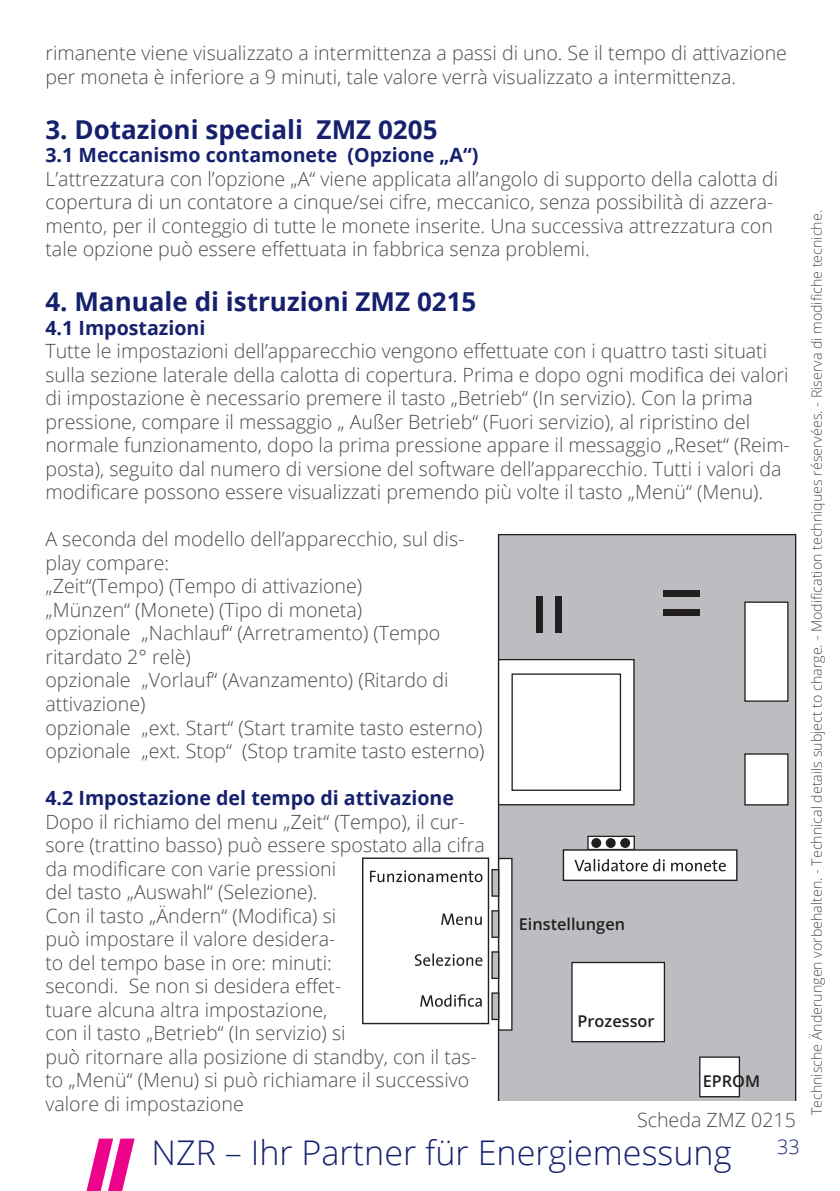
<style>
.page{position:relative;width:840px;height:1191px;background:#fff}
.page>*{position:absolute;margin:0;border:0;box-sizing:border-box;transform-origin:0 0}
.t1{font:300 34px "Open Sans";color:#16216e}
.t2{font:700 26px "Open Sans";color:#16216e}
.t3{font:300 19.8px "Open Sans";color:#16216e}
.t4{font:300 19.6px/23.6px "Open Sans";color:#4b4c4d}
.t5{font:700 19.6px "Open Sans";color:#16216e}
.t6{font:600 16.2px "Open Sans";color:#231f20}
.t7{font:300 14.2px "Open Sans";color:#4b4c4d}
</style>
<div class="page">
<svg style="left:86px;top:1138px;width:48px;height:53px"></svg>
<div style="left:497px;top:534px;width:298px;height:566px;background:#bcbdc0"></div>
<div style="left:497px;top:659px;width:137px;height:146px;background:#fff;border:1px solid #231f20"></div>
<div style="left:511px;top:673px;width:109px;height:118px;background:#fff;border:1px solid #231f20"></div>
<div style="left:497px;top:858px;width:15px;height:172px;background:#fff;border:1px solid #231f20"></div>
<div style="left:492px;top:869px;width:6px;height:27px;background:#bcbdc0"></div>
<div style="left:491px;top:869px;width:8px;height:27px;border:1px solid #231f20"></div>
<div style="left:492px;top:910px;width:6px;height:27px;background:#bcbdc0"></div>
<div style="left:491px;top:910px;width:8px;height:28px;border:1px solid #231f20"></div>
<div style="left:492px;top:952px;width:6px;height:26px;background:#bcbdc0"></div>
<div style="left:491px;top:951px;width:8px;height:28px;border:1px solid #231f20"></div>
<div style="left:492px;top:993px;width:6px;height:26px;background:#bcbdc0"></div>
<div style="left:491px;top:992px;width:8px;height:28px;border:1px solid #231f20"></div>
<div style="left:571px;top:961px;width:93px;height:81px;background:#fff;border:1px solid #231f20"></div>
<div style="left:698px;top:1056px;width:41px;height:41px;background:#fff;border:1px solid #231f20"></div>
<div style="left:536px;top:596px;width:6px;height:37px;background:#231f20"></div>
<div style="left:554px;top:596px;width:7px;height:37px;background:#231f20"></div>
<div style="left:663px;top:609px;width:36px;height:6px;background:#231f20"></div>
<div style="left:663px;top:590px;width:36px;height:7px;background:#231f20"></div>
<div style="left:743px;top:601px;width:45px;height:101px;background:#fff;border:1px solid #231f20"></div>
<div style="left:743px;top:753px;width:45px;height:52px;background:#fff;border:1px solid #231f20"></div>
<svg style="left:587px;top:835px;width:47px;height:14px"></svg>
<div style="left:591px;top:838px;width:10px;height:10px;background:#231f20;border-radius:50%"></div>
<div style="left:605px;top:838px;width:10px;height:10px;background:#231f20;border-radius:50%"></div>
<div style="left:620px;top:838px;width:9px;height:10px;background:#231f20;border-radius:50%"></div>
<div style="left:563px;top:850px;width:173px;height:30px;background:#fff"></div>
<div style="left:562px;top:849px;width:175px;height:32px;border:1px solid #231f20"></div>
<svg style="left:574px;top:859px;width:151px;height:12px"></svg>
<div style="left:362px;top:857px;width:127px;height:167px;border:1px solid #231f20"></div>
<svg style="left:420px;top:994px;width:61px;height:13px"></svg>
<svg style="left:414px;top:953px;width:68px;height:13px"></svg>
<svg style="left:441px;top:913px;width:40px;height:13px"></svg>
<svg style="left:370px;top:870px;width:112px;height:13px"></svg>
<p class="t4" style="left:45px;top:41px;width:742px">rimanente viene visualizzato a intermittenza a passi di uno. Se il tempo di attivazione per moneta è inferiore a 9 minuti, tale valore verrà visualizzato a intermittenza.</p>
<h2 class="t2" style="left:45px;top:111px;width:393px">3. Dotazioni speciali ZMZ 0205</h2>
<p class="t5" style="left:45px;top:141px;width:434px">3.1 Meccanismo contamonete (Opzione „A“)</p>
<p class="t4" style="left:45px;top:166px;width:734px">L’attrezzatura con l’opzione „A“ viene applicata all’angolo di supporto della calotta di copertura di un contatore a cinque/sei cifre, meccanico, senza possibilità di azzera&shy;mento, per il conteggio di tutte le monete inserite. Una successiva attrezzatura con tale opzione può essere effettuata in fabbrica senza problemi.</p>
<h2 class="t2" style="left:45px;top:283px;width:432px">4. Manuale di istruzioni ZMZ 0215</h2>
<p class="t5" style="left:45px;top:313px;width:161px">4.1 Impostazioni</p>
<p class="t4" style="left:45px;top:339px;width:745px">Tutte le impostazioni dell’apparecchio vengono effettuate con i quattro tasti situati sulla sezione laterale della calotta di copertura. Prima e dopo ogni modifica dei valori di impostazione è necessario premere il tasto „Betrieb“ (In servizio). Con la prima pressione, compare il messaggio „ Außer Betrieb“ (Fuori servizio), al ripristino del normale funzionamento, dopo la prima pressione appare il messaggio „Reset“ (Reim&shy;posta), seguito dal numero di versione del software dell’apparecchio. Tutti i valori da modificare possono essere visualizzati premendo più volte il tasto „Menü“ (Menu).</p>
<p class="t4" style="left:45px;top:527px;width:440px">A seconda del modello dell’apparecchio, sul dis&shy;play compare:<br>„Zeit“(Tempo) (Tempo di attivazione)<br>„Münzen“ (Monete) (Tipo di moneta)<br>opzionale „Nachlauf“ (Arretramento) (Tempo ritardato 2° relè)<br>opzionale „Vorlauf“ (Avanzamento) (Ritardo di attivazione)<br>opzionale „ext. Start“ (Start tramite tasto esterno) opzionale „ext. Stop“ (Stop tramite tasto esterno)</p>
<p class="t5" style="left:45px;top:784px;width:410px">4.2 Impostazione del tempo di attivazione</p>
<p class="t4" style="left:45px;top:809px;width:440px">Dopo il richiamo del menu „Zeit“ (Tempo), il cur&shy;sore (trattino basso) può essere spostato alla cifra da modificare con varie pressioni<br>del tasto „Auswahl“ (Selezione).<br>Con il tasto „Ändern“ (Modifica) si<br>può impostare il valore desidera-<br>to del tempo base in ore: minuti:<br>secondi. Se non si desidera effet-<br>tuare alcuna altra impostazione,<br>con il tasto „Betrieb“ (In servizio) si<br>può ritornare alla posizione di standby, con il tas&shy;to „Menü“ (Menu) si può richiamare il successivo valore di impostazione</p>
<p class="t6" style="left:518px;top:912px;width:108px">Einstellungen</p>
<p class="t6" style="left:577px;top:1010px;width:78px">Prozessor</p>
<p class="t6" style="left:702px;top:1070px;width:59px">EPROM</p>
<p class="t4" style="left:636px;top:1107px;width:160px">Scheda ZMZ 0215</p>
<h1 class="t1" style="left:151px;top:1129px;width:581px">NZR – Ihr Partner für Energiemessung</h1>
<p class="t3" style="left:776px;top:1133px;width:24px">33</p>
<p class="t7" style="left:806px;top:1115px;width:906px;rotate:-90deg">Technische Änderungen vorbehalten. - Technical details subject to charge. - Modification techniques réservées. - Riserva di modifiche tecniche.</p>
</div>
